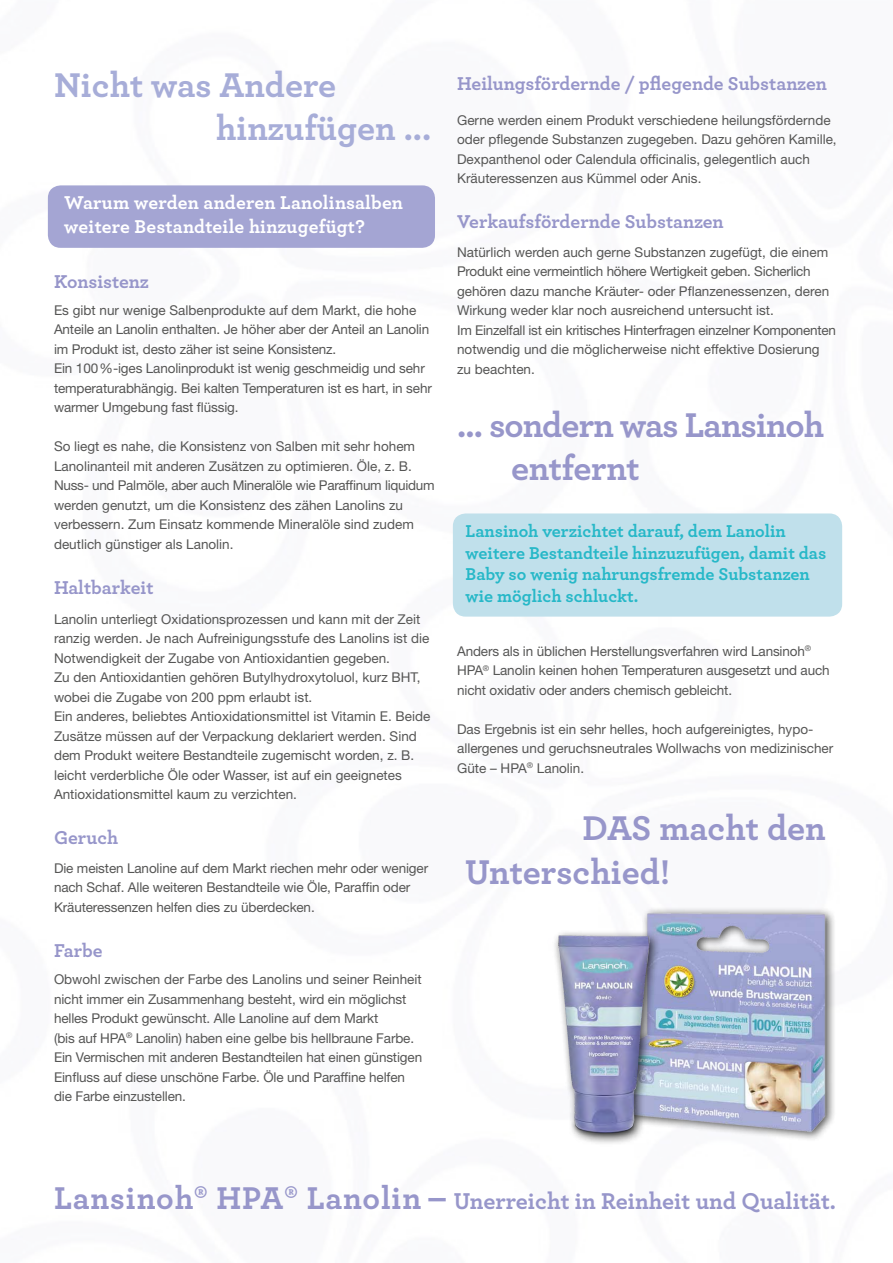
<style>
.page{position:relative;width:893px;height:1263px;background:#fff}
.page>*{position:absolute;margin:0;border:0;box-sizing:border-box;transform-origin:0 0}
.t1{font:700 36px/43.5px "Archer";letter-spacing:-.01em;color:#9796ca}
.t2{font:700 36px/43.5px "Archer";color:#a7add8}
.t3{font:700 24px "Archer";color:#9796ca}
.t4{font:700 19.5px "Archer";color:#9796ca}
.t5{font:700 19.5px/23.4px "Archer";letter-spacing:.01em;color:#fff}
.t6{font:700 18px/21.6px "Archer";color:#27b8c8}
.t7{font:13.5px/19.5px "Helvetica Neue LT Std";color:#565655}
.s1{font-size:33px}
</style>
<div class="page">
<div style="left:48px;top:185px;width:387px;height:63px;background:#a4a5d3;border-radius:13px"></div>
<div style="left:453px;top:513px;width:389px;height:104px;background:#c0e0eb;border-radius:13px"></div>
<img style="left:643px;top:908px;width:192px;height:230px">
<img style="left:554px;top:927px;width:109px;height:217px">
<h1 class="t2" style="left:216px;top:61px;width:217px;text-indent:-162px">Nicht was Andere hinzufügen ...</h1>
<h3 class="t4" style="left:457px;top:68px;width:371px">Heilungsfördernde / pflegende Substanzen</h3>
<p class="t7" style="left:457px;top:110px;width:381px">Gerne werden einem Produkt verschiedene heilungsfördernde oder pflegende Substanzen zugegeben. Dazu gehören Kamille, Dexpanthenol oder Calendula officinalis, gelegentlich auch Kräuteressenzen aus Kümmel oder Anis.</p>
<h3 class="t4" style="left:457px;top:206px;width:268px">Verkaufsfördernde Substanzen</h3>
<p class="t7" style="left:457px;top:242px;width:380px">Natürlich werden auch gerne Substanzen zugefügt, die einem Produkt eine vermeintlich höhere Wertigkeit geben. Sicherlich gehören dazu manche Kräuter- oder Pflanzenessenzen, deren Wirkung weder klar noch ausreichend untersucht ist.<br>Im Einzelfall ist ein kritisches Hinterfragen einzelner Komponenten notwendig und die möglicherweise nicht effektive Dosierung zu beachten.</p>
<h1 class="t1" style="left:511px;top:400px;width:315px;text-indent:-54px">... sondern was Lansinoh entfernt</h1>
<h3 class="t5" style="left:64px;top:190px;width:340px">Warum werden anderen Lanolinsalben weitere Bestandteile hinzugefügt?</h3>
<h3 class="t4" style="left:54px;top:266px;width:96px">Konsistenz</h3>
<p class="t7" style="left:54px;top:300px;width:379px">Es gibt nur wenige Salbenprodukte auf dem Markt, die hohe Anteile an Lanolin enthalten. Je höher aber der Anteil an Lanolin im Produkt ist, desto zäher ist seine Konsistenz.<br>Ein 100%-iges Lanolinprodukt ist wenig geschmeidig und sehr temperaturabhängig. Bei kalten Temperaturen ist es hart, in sehr warmer Umgebung fast flüssig.</p>
<p class="t7" style="left:54px;top:437px;width:382px">So liegt es nahe, die Konsistenz von Salben mit sehr hohem Lanolinanteil mit anderen Zusätzen zu optimieren. Öle, z. B.<br>Nuss- und Palmöle, aber auch Mineralöle wie Paraffinum liquidum werden genutzt, um die Konsistenz des zähen Lanolins zu verbessern. Zum Einsatz kommende Mineralöle sind zudem deutlich günstiger als Lanolin.</p>
<h3 class="t4" style="left:54px;top:572px;width:101px">Haltbarkeit</h3>
<p class="t7" style="left:54px;top:609px;width:378px">Lanolin unterliegt Oxidationsprozessen und kann mit der Zeit ranzig werden. Je nach Aufreinigungsstufe des Lanolins ist die Notwendigkeit der Zugabe von Antioxidantien gegeben.<br>Zu den Antioxidantien gehören Butylhydroxytoluol, kurz BHT, wobei die Zugabe von 200 ppm erlaubt ist.<br>Ein anderes, beliebtes Antioxidationsmittel ist Vitamin E. Beide Zusätze müssen auf der Verpackung deklariert werden. Sind dem Produkt weitere Bestandteile zugemischt worden, z. B. leicht verderbliche Öle oder Wasser, ist auf ein geeignetes Antioxidationsmittel kaum zu verzichten.</p>
<h3 class="t4" style="left:54px;top:823px;width:66px">Geruch</h3>
<p class="t7" style="left:54px;top:858px;width:376px">Die meisten Lanoline auf dem Markt riechen mehr oder weniger nach Schaf. Alle weiteren Bestandteile wie Öle, Paraffin oder<br>Kräuteressenzen helfen dies zu überdecken.</p>
<h3 class="t4" style="left:54px;top:935px;width:50px">Farbe</h3>
<p class="t7" style="left:54px;top:969px;width:370px">Obwohl zwischen der Farbe des Lanolins und seiner Reinheit nicht immer ein Zusammenhang besteht, wird ein möglichst helles Produkt gewünscht. Alle Lanoline auf dem Markt<br>(bis auf HPA<sup>®</sup> Lanolin) haben eine gelbe bis hellbraune Farbe.<br>Ein Vermischen mit anderen Bestandteilen hat einen günstigen Einfluss auf diese unschöne Farbe. Öle und Paraffine helfen die Farbe einzustellen.</p>
<h3 class="t6" style="left:466px;top:519px;width:362px">Lansinoh verzichtet darauf, dem Lanolin weitere Bestandteile hinzuzufügen, damit das Baby so wenig nahrungsfremde Substanzen wie möglich schluckt.</h3>
<p class="t7" style="left:457px;top:641px;width:374px">Anders als in üblichen Herstellungsverfahren wird Lansinoh<sup>®<br></sup>HPA<sup>®</sup> Lanolin keinen hohen Temperaturen ausgesetzt und auch nicht oxidativ oder anders chemisch gebleicht.</p>
<p class="t7" style="left:457px;top:719px;width:378px">Das Ergebnis ist ein sehr helles, hoch aufgereinigtes, hypo&shy;allergenes und geruchsneutrales Wollwachs von medizinischer<br>Güte – HPA<sup>®</sup> Lanolin.</p>
<h1 class="t1" style="left:465px;top:804px;width:362px;text-indent:117px">DAS macht den<br>Unterschied!</h1>
<h2 class="t3" style="left:54px;top:1182px;width:784px"><span class="s1">Lansinoh® HPA® Lanolin –</span> Unerreicht in Reinheit und Qualität.</h2>
</div>
